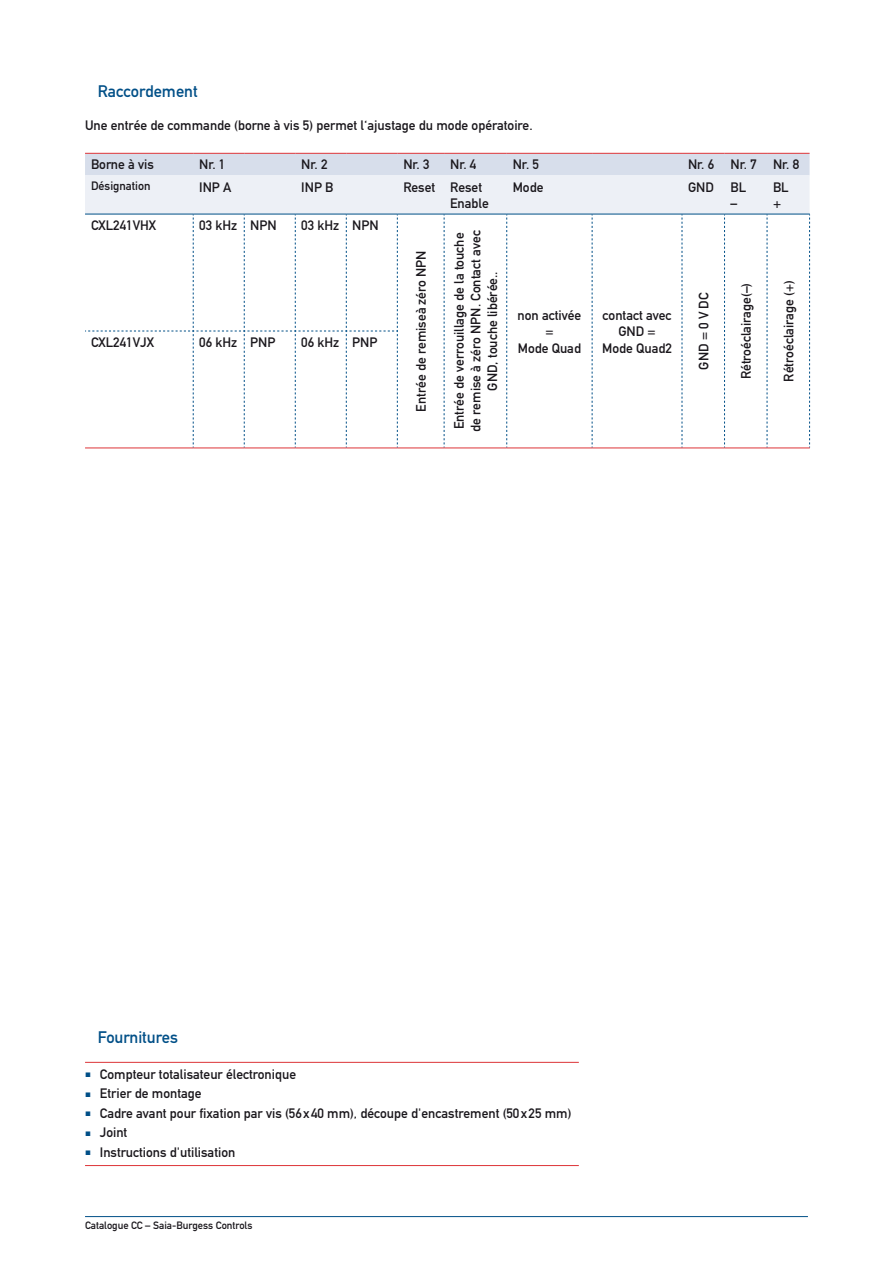
<style>
.page{position:relative;width:893px;height:1263px;background:#fff}
.page>*{position:absolute;margin:0;border:0;box-sizing:border-box;transform-origin:0 0}
._004_Subtitel_11_13{font:16.5px "DIN Mittelschrift";color:#004f87}
._006_Content{font:13.5px/16.5px "DIN Mittelschrift";color:#1a171c;text-align:center}
._006_Content-2{font:12px "DIN Mittelschrift";color:#1a171c}
.t1{font:10.5px "DIN Mittelschrift";color:#1a171c}
.s1{font-family:"Arial";font-size:9.75px;color:#004f87}
</style>
<div class="page">
<hr style="left:85px;top:1216px;width:723px;height:1px;background:#004f87">
<hr style="left:85px;top:1062px;width:494px;height:1px;background:#dd3438">
<hr style="left:85px;top:1165px;width:494px;height:1px;background:#dd3438">
<svg style="left:85px;top:153px;width:725px;height:295px"></svg>
<hr style="left:85px;top:448px;width:108px;height:1px;background:#dd3438">
<hr style="left:193px;top:448px;width:51px;height:1px;background:#dd3438">
<hr style="left:244px;top:448px;width:51px;height:1px;background:#dd3438">
<hr style="left:295px;top:448px;width:51px;height:1px;background:#dd3438">
<hr style="left:346px;top:448px;width:51px;height:1px;background:#dd3438">
<hr style="left:397px;top:448px;width:47px;height:1px;background:#dd3438">
<hr style="left:444px;top:448px;width:63px;height:1px;background:#dd3438">
<hr style="left:507px;top:448px;width:85px;height:1px;background:#dd3438">
<hr style="left:592px;top:448px;width:90px;height:1px;background:#dd3438">
<hr style="left:682px;top:448px;width:42px;height:1px;background:#dd3438">
<hr style="left:724px;top:448px;width:43px;height:1px;background:#dd3438">
<hr style="left:767px;top:448px;width:43px;height:1px;background:#dd3438">
<p class="_004_Subtitel_11_13" style="left:98px;top:82px;width:101px">Raccordement</p>
<p class="_006_Content" style="left:85px;top:118px;width:449px">Une entrée de commande (borne à vis 5) permet l‘ajustage du mode opératoire.</p>
<p class="_006_Content" style="left:91px;top:157px;width:64px">Borne à vis</p>
<p class="_006_Content" style="left:199px;top:157px;width:28px">Nr. 1</p>
<p class="_006_Content" style="left:301px;top:157px;width:28px">Nr. 2</p>
<p class="_006_Content" style="left:403px;top:157px;width:28px">Nr. 3</p>
<p class="_006_Content" style="left:450px;top:157px;width:28px">Nr. 4</p>
<p class="_006_Content" style="left:513px;top:157px;width:28px">Nr. 5</p>
<p class="_006_Content" style="left:688px;top:157px;width:28px">Nr. 6</p>
<p class="_006_Content" style="left:730px;top:157px;width:28px">Nr. 7</p>
<p class="_006_Content" style="left:773px;top:157px;width:28px">Nr. 8</p>
<p class="_006_Content-2" style="left:91px;top:179px;width:61px">Désignation</p>
<p class="_006_Content" style="left:199px;top:179px;width:34px">INP A</p>
<p class="_006_Content" style="left:301px;top:179px;width:34px">INP B</p>
<p class="_006_Content" style="left:403px;top:179px;width:33px">Reset</p>
<p class="_006_Content" style="left:450px;top:179px;width:33px">Reset</p>
<p class="_006_Content" style="left:450px;top:195px;width:40px">Enable</p>
<p class="_006_Content" style="left:513px;top:179px;width:32px">Mode</p>
<p class="_006_Content" style="left:688px;top:179px;width:27px">GND</p>
<p class="_006_Content" style="left:730px;top:179px;width:17px">BL</p>
<p class="_006_Content" style="left:730px;top:195px;width:8px">–</p>
<p class="_006_Content" style="left:773px;top:179px;width:17px">BL</p>
<p class="_006_Content" style="left:773px;top:195px;width:10px">+</p>
<p class="_006_Content" style="left:91px;top:217px;width:67px">CXL241VHX</p>
<p class="_006_Content" style="left:199px;top:217px;width:39px">03 kHz</p>
<p class="_006_Content" style="left:250px;top:217px;width:28px">NPN</p>
<p class="_006_Content" style="left:301px;top:217px;width:39px">03 kHz</p>
<p class="_006_Content" style="left:352px;top:217px;width:28px">NPN</p>
<p class="_006_Content" style="left:91px;top:334px;width:64px">CXL241VJX</p>
<p class="_006_Content" style="left:199px;top:334px;width:39px">06 kHz</p>
<p class="_006_Content" style="left:250px;top:334px;width:27px">PNP</p>
<p class="_006_Content" style="left:301px;top:334px;width:39px">06 kHz</p>
<p class="_006_Content" style="left:352px;top:334px;width:27px">PNP</p>
<p class="_006_Content" style="left:413px;top:412px;width:163px;rotate:-90deg">Entrée de remiseà zéro NPN</p>
<p class="_006_Content" style="left:451px;top:431px;width:203px;rotate:-90deg">Entrée de verrouillage de la touche de remise à zéro NPN. Contact avec<br>GND, touche libérée..</p>
<p class="_006_Content" style="left:518px;top:307px;width:65px">non activée</p>
<p class="_006_Content" style="left:545px;top:323px;width:10px">=</p>
<p class="_006_Content" style="left:518px;top:340px;width:65px">Mode Quad</p>
<p class="_006_Content" style="left:603px;top:307px;width:70px">contact avec</p>
<p class="_006_Content" style="left:618px;top:323px;width:39px">GND =</p>
<p class="_006_Content" style="left:602px;top:340px;width:71px">Mode Quad2</p>
<p class="_006_Content" style="left:695px;top:369px;width:79px;rotate:-90deg">GND = 0 V DC</p>
<p class="_006_Content" style="left:738px;top:379px;width:98px;rotate:-90deg">Rétroéclairage(–)</p>
<p class="_006_Content" style="left:780px;top:382px;width:103px;rotate:-90deg">Rétroéclairage (+)</p>
<p class="_004_Subtitel_11_13" style="left:98px;top:1027px;width:82px">Fournitures</p>
<p class="_006_Content" style="left:85px;top:1066px;width:213px"><span class="s1">■</span> Compteur totalisateur électronique</p>
<p class="_006_Content" style="left:85px;top:1085px;width:118px"><span class="s1">■</span> Etrier de montage</p>
<p class="_006_Content" style="left:85px;top:1105px;width:488px"><span class="s1">■</span> Cadre avant pour fixation par vis (56x40 mm), découpe d'encastrement (50x25 mm)</p>
<p class="_006_Content" style="left:85px;top:1124px;width:44px"><span class="s1">■</span> Joint</p>
<p class="_006_Content" style="left:85px;top:1144px;width:152px"><span class="s1">■</span> Instructions d'utilisation</p>
<p class="t1" style="left:85px;top:1219px;width:169px">Catalogue CC – Saia-Burgess Controls</p>
</div>
